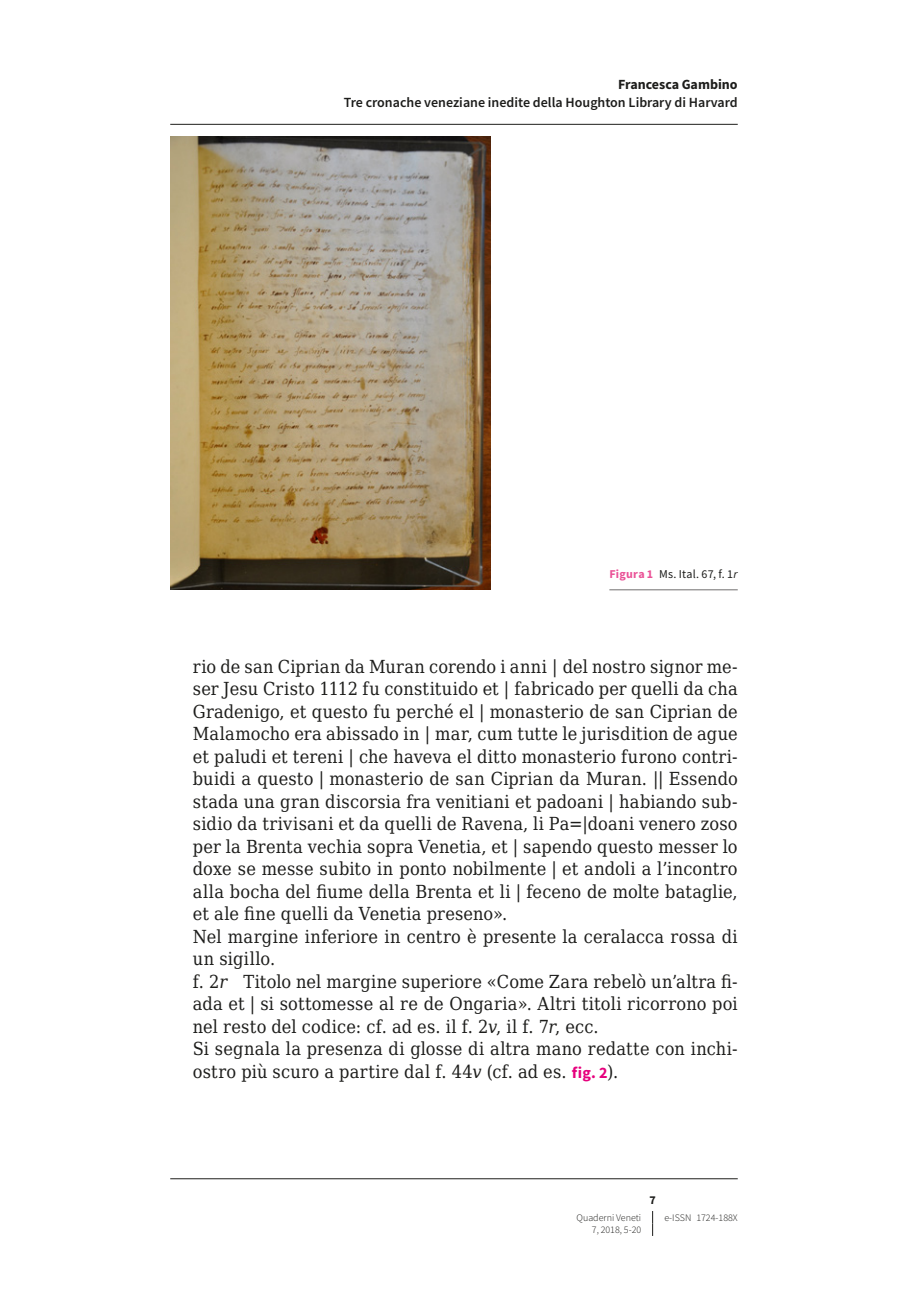
<style>
.page{position:relative;width:908px;height:1304px;background:#fff}
.page>*{position:absolute;margin:0;border:0;box-sizing:border-box;transform-origin:0 0}
.t1{font:18px/22.4px "DejaVu Serif Condensed";letter-spacing:.01em;color:#1d1d1b}
.t2{font:600 14px "Source Sans Pro";color:#1d1d1b}
.t3{font:700 14px "Source Sans Pro";color:#1d1d1b}
.t4{font:12px "Source Sans Pro";letter-spacing:.02em;color:#1d1d1b}
.t5{font:700 12px "Source Sans Pro";color:#1d1d1b}
.t6{font:300 10px "Source Sans Pro";color:#1d1d1b}
.s1{font-weight:700;color:#ea5297}
.s2{font-style:italic}
.s3{font-family:"Source Sans Pro";font-weight:700;font-size:16px;color:#e6007d}
</style>
<div class="page">
<img style="left:170px;top:136px;width:320px;height:454px">
<hr style="left:609px;top:589px;width:128px;height:1px;background:#706f6f">
<svg style="left:652px;top:1211px;width:1px;height:25px"></svg>
<hr style="left:170px;top:124px;width:567px;height:1px;background:#1d1d1b">
<hr style="left:170px;top:1178px;width:567px;height:1px;background:#1d1d1b">
<p class="t3" style="left:618px;top:75px;width:121px">Francesca Gambino</p>
<p class="t2" style="left:343px;top:94px;width:395px">Tre cronache veneziane inedite della Houghton Library di Harvard</p>
<p class="t4" style="left:609px;top:567px;width:130px"><span class="s1">Figura 1</span> Ms. Ital. 67, f. 1<span class="s2">r</span></p>
<p class="t1" style="left:193px;top:655px;width:546px">rio de san Ciprian da Muran corendo i anni | del nostro signor me&shy;ser Jesu Cristo 1112 fu constituido et | fabricado per quelli da cha Gradenigo, et questo fu perché el | monasterio de san Ciprian de Malamocho era abissado in | mar, cum tutte le jurisdition de ague et paludi et tereni | che haveva el ditto monasterio furono contri&shy;buidi a questo | monasterio de san Ciprian da Muran. || Essendo stada una gran discorsia fra venitiani et padoani | habiando sub&shy;sidio da trivisani et da quelli de Ravena, li Pa=|doani venero zoso per la Brenta vechia sopra Venetia, et | sapendo questo messer lo doxe se messe subito in ponto nobilmente | et andoli a l’incontro alla bocha del fiume della Brenta et li | feceno de molte bataglie, et ale fine quelli da Venetia preseno».<br>Nel margine inferiore in centro è presente la ceralacca rossa di un sigillo.<br>f. 2<span class="s2">r</span> Titolo nel margine superiore «Come Zara rebelò un’altra fi&shy;ada et | si sottomesse al re de Ongaria». Altri titoli ricorrono poi nel resto del codice: cf. ad es. il f. 2<span class="s2">v</span>, il f. 7<span class="s2">r</span>, ecc.<br>Si segnala la presenza di glosse di altra mano redatte con inchi&shy;ostro più scuro a partire dal f. 44<span class="s2">v</span> (cf. ad es. <span class="s3">fig. 2</span>).</p>
<p class="t5" style="left:649px;top:1192px;width:8px">7</p>
<p class="t6" style="left:576px;top:1211px;width:66px">Quaderni Veneti</p>
<p class="t6" style="left:664px;top:1211px;width:75px">e-ISSN 1724-188X</p>
<p class="t6" style="left:591px;top:1224px;width:51px">7, 2018, 5-20</p>
</div>
